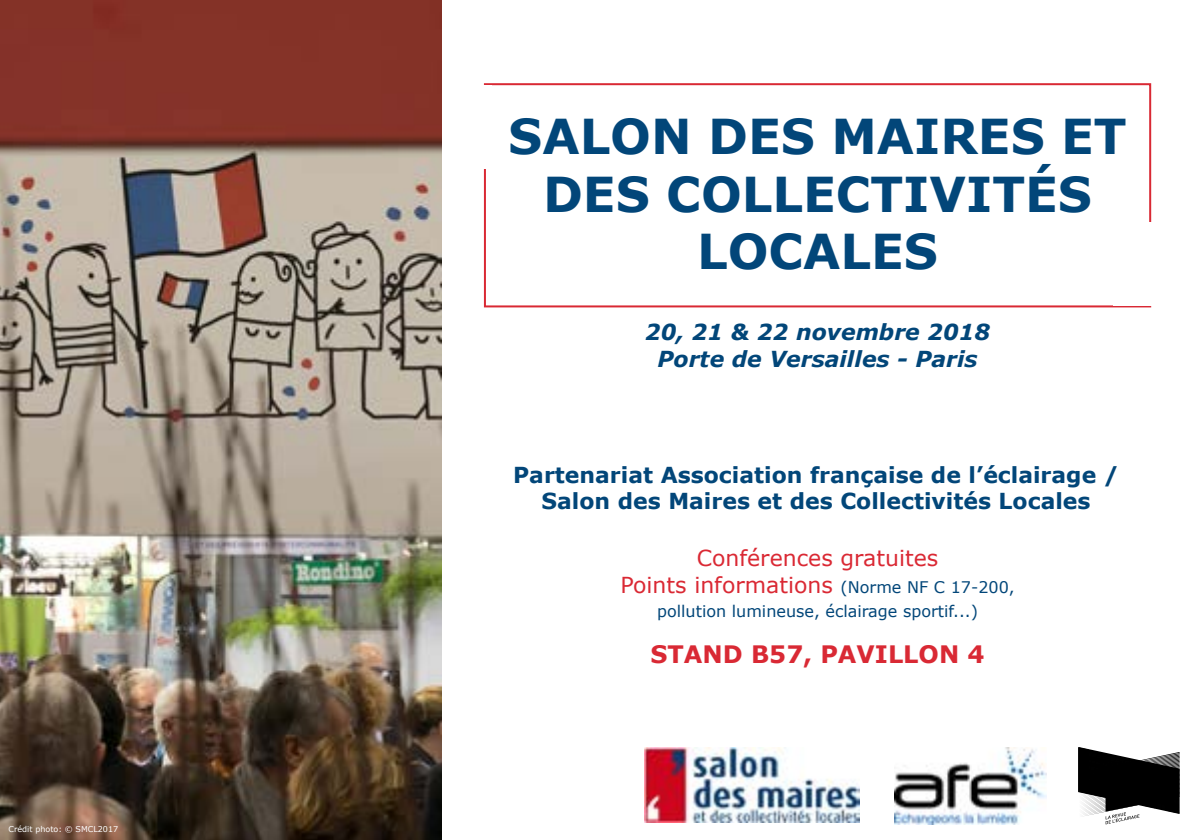
<style>
.page{position:relative;width:1191px;height:840px;background:#fff}
.page>*{position:absolute;margin:0;border:0;box-sizing:border-box;transform-origin:0 0}
.t1{font:700 48px/57.6px "Verdana";color:#024679;text-align:center}
.t2{font:700 24px "Verdana";color:#d92934}
.t3{font:700 22px/26.4px "Verdana";color:#024679;text-align:center}
.t4{font:22px/26.4px "Verdana";color:#da2934;text-align:center}
.t5{font:italic 700 22px/26.4px "Verdana";color:#024679;text-align:center}
.t6{font:16px "Verdana";color:#024679}
.t7{font:8px "Verdana";color:#fff}
.s1{font-size:16px;color:#024679}
</style>
<div class="page">
<div style="left:484px;top:83px;width:667px;height:224px;border:2px solid #d92934"></div>
<div style="left:1113px;top:253px;width:22px;height:52px;background:#fff"></div>
<div style="left:469px;top:85px;width:23px;height:83px;background:#fff"></div>
<div style="left:1133px;top:222px;width:23px;height:83px;background:#fff"></div>
<img style="left:0;top:0;width:441px;height:839px">
<img style="left:894px;top:747px;width:152px;height:76px">
<img style="left:645px;top:747px;width:214px;height:75px">
<svg style="left:1078px;top:747px;width:101px;height:76px"></svg>
<p class="t7" style="left:9px;top:822px;width:111px">Crédit photo: © SMCL2017</p>
<h1 class="t1" style="left:508px;top:107px;width:620px">SALON DES MAIRES ET<br>DES COLLECTIVITÉS<br>LOCALES</h1>
<p class="t5" style="left:645px;top:318px;width:346px">20, 21 &amp; 22 novembre 2018<br>Porte de Versailles - Paris</p>
<p class="t3" style="left:513px;top:460px;width:607px">Partenariat Association française de l’éclairage /<br>Salon des Maires et des Collectivités Locales</p>
<p class="t4" style="left:620px;top:544px;width:396px">Conférences gratuites<br>Points informations <span class="s1">(Norme NF C 17-200,</span></p>
<p class="t6" style="left:657px;top:599px;width:322px">pollution lumineuse, éclairage sportif...)</p>
<p class="t2" style="left:650px;top:637px;width:336px">STAND B57, PAVILLON 4</p>
</div>
